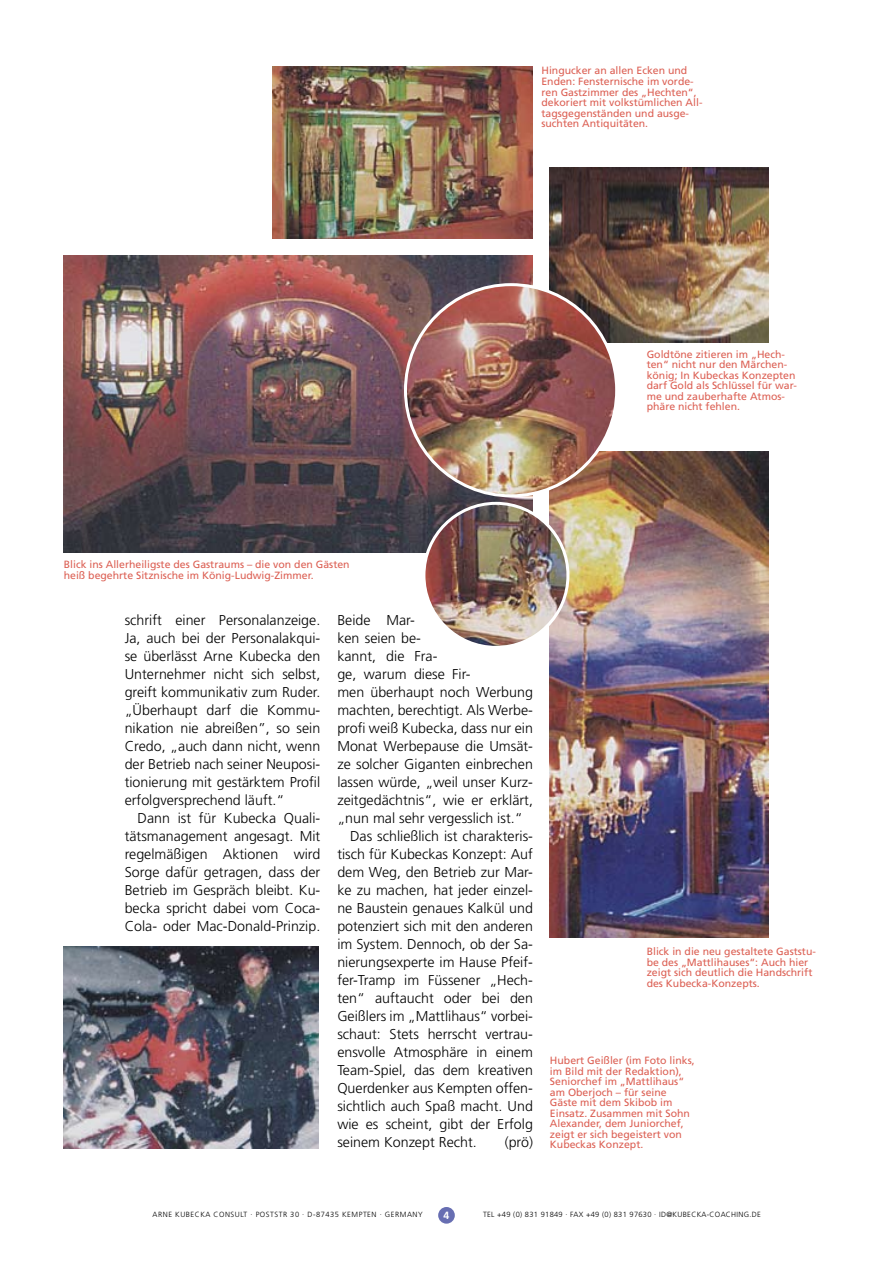
<style>
.page{position:relative;width:893px;height:1263px;background:#fff}
.page>*{position:absolute;margin:0;border:0;box-sizing:border-box;transform-origin:0 0}
.t1{font:300 14.25px/18px "Frutiger CE";color:#000;text-align:justify}
.t2{font:10.5px/10.5px "Frutiger CE";color:#dc6054}
.t3{font:300 7.5px "Frutiger CE";letter-spacing:.04em;color:#000}
.t4{font:300 7.5px "Frutiger CE";letter-spacing:.07em;color:#000}
</style>
<div class="page">
<img style="left:550px;top:451px;width:218px;height:487px">
<div style="left:438px;top:1207px;width:17px;height:17px;background:#676eb2;border-radius:50%"></div>
<img style="left:64px;top:947px;width:255px;height:201px">
<img style="left:550px;top:168px;width:218px;height:174px">
<img style="left:272px;top:66px;width:261px;height:172px">
<img style="left:64px;top:255px;width:469px;height:298px">
<img style="left:405px;top:285px;width:212px;height:211px;border-radius:50%">
<img style="left:424px;top:503px;width:144px;height:144px;border-radius:50%">
<div style="left:422px;top:502px;width:147px;height:147px;border:3px solid #fff;border-radius:50%"></div>
<p class="t2" style="left:541px;top:66px;width:163px">Hingucker an allen Ecken und<br>Enden: Fensternische im vorde&shy;ren Gastzimmer des „Hechten“, dekoriert mit volkstümlichen All&shy;tagsgegenständen und ausge&shy;suchten Antiquitäten.</p>
<p class="t2" style="left:647px;top:349px;width:152px">Goldtöne zitieren im „Hech&shy;ten“ nicht nur den Märchen&shy;könig; In Kubeckas Konzepten darf Gold als Schlüssel für war&shy;me und zauberhafte Atmos&shy;phäre nicht fehlen.</p>
<p class="t2" style="left:64px;top:559px;width:287px">Blick ins Allerheiligste des Gastraums – die von den Gästen heiß begehrte Sitznische im König-Ludwig-Zimmer.</p>
<p class="t1" style="left:125px;top:611px;width:197px">schrift einer Personalanzeige.<br>Ja, auch bei der Personalakqui&shy;se überlässt Arne Kubecka den Unternehmer nicht sich selbst, greift kommunikativ zum Ruder. „Überhaupt darf die Kommu&shy;nikation nie abreißen”, so sein Credo, „auch dann nicht, wenn der Betrieb nach seiner Neuposi&shy;tionierung mit gestärktem Profil erfolgversprechend läuft.“</p>
<p class="t1" style="left:125px;top:809px;width:197px;text-indent:13px">Dann ist für Kubecka Quali&shy;tätsmanagement angesagt. Mit regelmäßigen Aktionen wird Sorge dafür getragen, dass der Betrieb im Gespräch bleibt. Ku&shy;becka spricht dabei vom Coca-Cola- oder Mac-Donald-Prinzip.</p>
<p class="t1" style="left:337px;top:611px;width:79px">Beide Mar-</p>
<p class="t1" style="left:337px;top:629px;width:85px">ken seien be-</p>
<p class="t1" style="left:337px;top:647px;width:102px">kannt, die Fra-</p>
<p class="t1" style="left:337px;top:665px;width:135px">ge, warum diese Fir-</p>
<p class="t1" style="left:337px;top:683px;width:197px">men überhaupt noch Werbung</p>
<p class="t1" style="left:337px;top:701px;width:197px">machten, berechtigt. Als Werbe-</p>
<p class="t1" style="left:337px;top:719px;width:197px">profi weiß Kubecka, dass nur ein</p>
<p class="t1" style="left:337px;top:737px;width:197px">Monat Werbepause die Umsät-</p>
<p class="t1" style="left:337px;top:755px;width:197px">ze solcher Giganten einbrechen</p>
<p class="t1" style="left:337px;top:773px;width:197px">lassen würde, „weil unser Kurz-</p>
<p class="t1" style="left:337px;top:791px;width:197px">zeitgedächtnis“, wie er erklärt,</p>
<p class="t1" style="left:337px;top:809px;width:187px">„nun mal sehr vergesslich ist.“</p>
<p class="t1" style="left:350px;top:827px;width:184px">Das schließlich ist charakteris-</p>
<p class="t1" style="left:337px;top:845px;width:197px">tisch für Kubeckas Konzept: Auf</p>
<p class="t1" style="left:337px;top:863px;width:197px">dem Weg, den Betrieb zur Mar-</p>
<p class="t1" style="left:337px;top:881px;width:197px">ke zu machen, hat jeder einzel-</p>
<p class="t1" style="left:337px;top:899px;width:197px">ne Baustein genaues Kalkül und</p>
<p class="t1" style="left:337px;top:917px;width:197px">potenziert sich mit den anderen</p>
<p class="t1" style="left:337px;top:935px;width:197px">im System. Dennoch, ob der Sa-</p>
<p class="t1" style="left:337px;top:953px;width:197px">nierungsexperte im Hause Pfeif-</p>
<p class="t1" style="left:337px;top:971px;width:197px">fer-Tramp im Füssener „Hech-</p>
<p class="t1" style="left:337px;top:989px;width:197px">ten“ auftaucht oder bei den</p>
<p class="t1" style="left:337px;top:1007px;width:197px">Geißlers im „Mattlihaus“ vorbei-</p>
<p class="t1" style="left:337px;top:1025px;width:197px">schaut: Stets herrscht vertrau-</p>
<p class="t1" style="left:337px;top:1043px;width:197px">ensvolle Atmosphäre in einem</p>
<p class="t1" style="left:337px;top:1061px;width:197px">Team-Spiel, das dem kreativen</p>
<p class="t1" style="left:337px;top:1079px;width:197px">Querdenker aus Kempten offen-</p>
<p class="t1" style="left:337px;top:1097px;width:197px">sichtlich auch Spaß macht. Und</p>
<p class="t1" style="left:337px;top:1115px;width:197px">wie es scheint, gibt der Erfolg</p>
<p class="t1" style="left:337px;top:1133px;width:141px">seinem Konzept Recht.</p>
<p class="t1" style="left:505px;top:1133px;width:30px">(prö)</p>
<p class="t2" style="left:647px;top:946px;width:171px">Blick in die neu gestaltete Gaststu&shy;be des „Mattlihauses“: Auch hier zeigt sich deutlich die Handschrift des Kubecka-Konzepts.</p>
<p class="t2" style="left:550px;top:1055px;width:146px">Hubert Geißler (im Foto links, im Bild mit der Redaktion),<br>Seniorchef im „Mattlihaus“ am Oberjoch – für seine<br>Gäste mit dem Skibob im<br>Einsatz. Zusammen mit Sohn<br>Alexander, dem Juniorchef, zeigt er sich begeistert von<br>Kubeckas Konzept.</p>
<p class="t4" style="left:153px;top:1210px;width:272px">ARNE KUBECKA CONSULT · POSTSTR 30 · D-87435 KEMPTEN · GERMANY</p>
<p class="t3" style="left:483px;top:1210px;width:279px">TEL +49 (0) 831 91849 · FAX +49 (0) 831 97630 · ID@KUBECKA-COACHING.DE</p>
</div>
